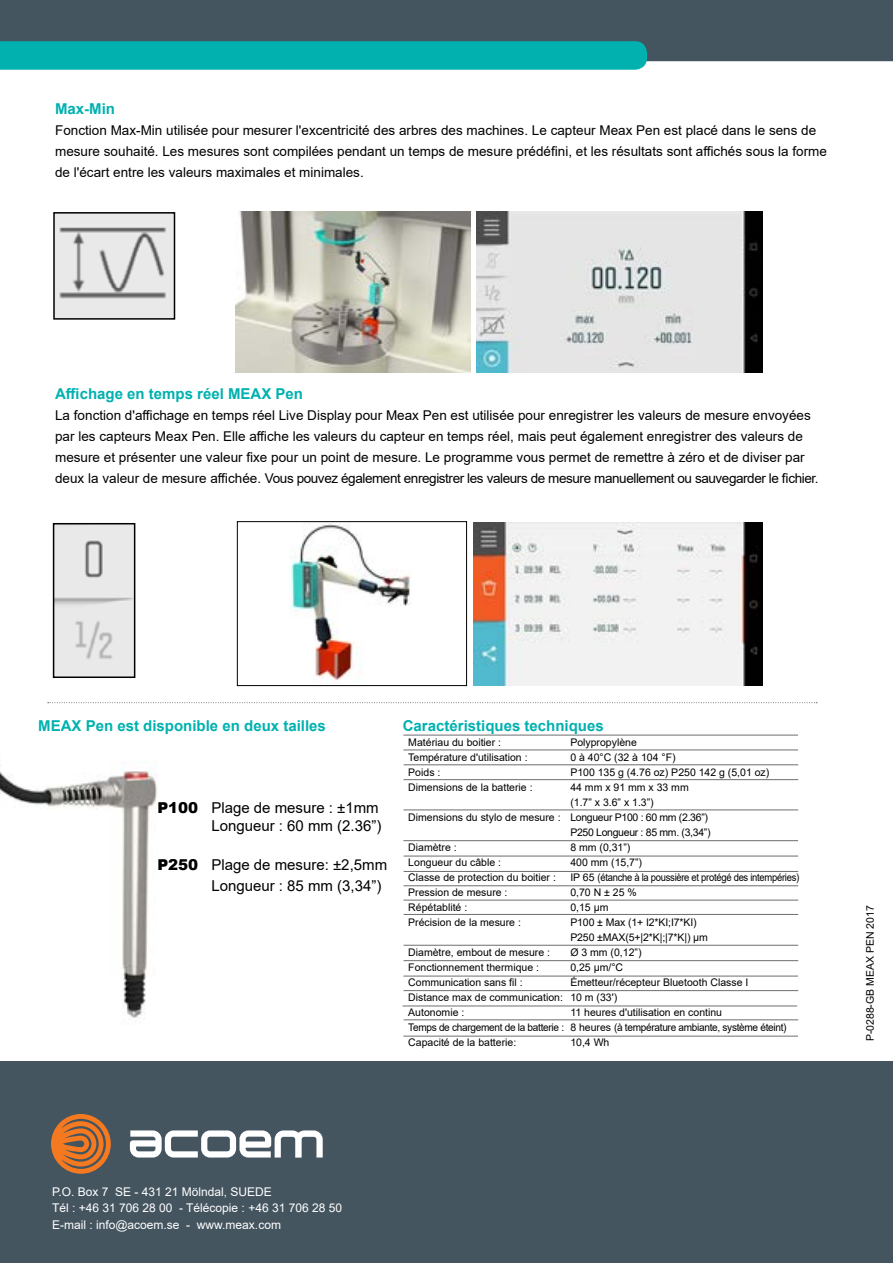
<style>
.page{position:relative;width:893px;height:1263px;background:#fff}
.page>*{position:absolute;margin:0;border:0;box-sizing:border-box;transform-origin:0 0}
.t1{font:700 15px "Arial";color:#00b1b0}
.t2{font:15px/18px "Arial";color:#000;text-align:right}
.t3{font:13.5px/21px "Arial";color:#000}
.t4{font:12px/16.5px "Arial";color:#fff}
.t5{font:10.5px/15px "Arial";color:#000}
.t6{font:10.5px/15px "Arial";letter-spacing:-.03em;color:#000;text-align:right}
.t7{font:10.5px/15px "Arial";letter-spacing:-.03em;color:#000;scale:.96 1}
.s1{font-weight:900}
</style>
<div class="page">
<img style="left:0;top:771px;width:157px;height:248px">
<div style="left:0;top:0;width:893px;height:61px;background:#455560"></div>
<svg style="left:0;top:41px;width:647px;height:29px;background:#03b0b0"></svg>
<div style="left:0;top:1061px;width:893px;height:202px;background:#455560"></div>
<svg style="left:51px;top:1114px;width:60px;height:60px;background:#ae6a39"></svg>
<svg style="left:130px;top:1130px;width:193px;height:27px"></svg>
<img style="left:236px;top:212px;width:234px;height:160px">
<img style="left:477px;top:212px;width:285px;height:160px">
<img style="left:473px;top:523px;width:289px;height:162px">
<img style="left:290px;top:524px;width:121px;height:159px">
<div style="left:237px;top:521px;width:230px;height:165px;border:1px solid #000"></div>
<svg style="left:48px;top:702px;width:769px;height:1px"></svg>
<img style="left:56px;top:215px;width:116px;height:102px">
<div style="left:53px;top:212px;width:122px;height:108px;border:2px solid #000"></div>
<img style="left:56px;top:526px;width:76px;height:149px">
<div style="left:53px;top:523px;width:82px;height:155px;border:2px solid #000"></div>
<hr style="left:403px;top:735px;width:395px;height:1px;background:#6d6e71">
<hr style="left:403px;top:750px;width:395px;height:1px;background:#6d6e71">
<hr style="left:404px;top:764px;width:394px;height:1px;background:#6d6e71">
<hr style="left:404px;top:779px;width:394px;height:1px;background:#6d6e71">
<hr style="left:404px;top:810px;width:394px;height:1px;background:#6d6e71">
<hr style="left:404px;top:1019px;width:394px;height:1px;background:#6d6e71">
<hr style="left:403px;top:840px;width:395px;height:1px;background:#6d6e71">
<hr style="left:404px;top:856px;width:394px;height:1px;background:#6d6e71">
<hr style="left:404px;top:871px;width:394px;height:1px;background:#6d6e71">
<hr style="left:404px;top:900px;width:394px;height:1px;background:#6d6e71">
<hr style="left:404px;top:914px;width:394px;height:1px;background:#6d6e71">
<hr style="left:403px;top:1036px;width:395px;height:1px;background:#6d6e71">
<hr style="left:404px;top:945px;width:394px;height:1px;background:#6d6e71">
<hr style="left:404px;top:960px;width:394px;height:1px;background:#6d6e71">
<hr style="left:403px;top:976px;width:395px;height:1px;background:#6d6e71">
<hr style="left:404px;top:990px;width:394px;height:1px;background:#6d6e71">
<hr style="left:403px;top:1006px;width:394px;height:1px;background:#6d6e71">
<hr style="left:404px;top:885px;width:394px;height:1px;background:#6d6e71">
<p class="t1" style="left:55px;top:98px;width:62px">Max-Min</p>
<p class="t3" style="left:55px;top:120px;width:773px">Fonction Max-Min utilisée pour mesurer l'excentricité des arbres des machines. Le capteur Meax Pen est placé dans le sens de mesure souhaité. Les mesures sont compilées pendant un temps de mesure prédéfini, et les résultats sont affichés sous la forme de l'écart entre les valeurs maximales et minimales.</p>
<p class="t1" style="left:55px;top:383px;width:249px">Affichage en temps réel MEAX Pen</p>
<p class="t3" style="left:55px;top:405px;width:765px">La fonction d'affichage en temps réel Live Display pour Meax Pen est utilisée pour enregistrer les valeurs de mesure envoyées par les capteurs Meax Pen. Elle affiche les valeurs du capteur en temps réel, mais peut également enregistrer des valeurs de mesure et présenter une valeur fixe pour un point de mesure. Le programme vous permet de remettre à zéro et de diviser par deux la valeur de mesure affichée. Vous pouvez également enregistrer les valeurs de mesure manuellement ou sauvegarder le fichier.</p>
<p class="t1" style="left:38px;top:715px;width:289px">MEAX Pen est disponible en deux tailles</p>
<p class="t1" style="left:403px;top:715px;width:202px">Caractéristiques techniques</p>
<p class="t2" style="left:157px;top:799px;width:226px"><span class="s1">P100</span> Plage de mesure : ±1mm<br>Longueur : 60 mm (2.36”)</p>
<p class="t2" style="left:211px;top:854px;width:177px;line-height:21px;text-align:left;text-indent:-54px"><span class="s1">P250</span> Plage de mesure: ±2,5mm<br>Longueur : 85 mm (3,34”)</p>
<p class="t5" style="left:408px;top:735px;width:94px">Matériau du boitier :</p>
<p class="t5" style="left:570px;top:735px;width:68px">Polypropylène</p>
<p class="t5" style="left:408px;top:750px;width:121px">Température d'utilisation :</p>
<p class="t5" style="left:570px;top:750px;width:107px">0 à 40°C (32 à 104 °F)</p>
<p class="t5" style="left:408px;top:765px;width:34px">Poids :</p>
<p class="t5" style="left:570px;top:765px;width:201px">P100 135 g (4.76 oz) P250 142 g (5,01 oz)</p>
<p class="t5" style="left:408px;top:780px;width:126px">Dimensions de la batterie :</p>
<p class="t5" style="left:570px;top:780px;width:120px">44 mm x 91 mm x 33 mm</p>
<p class="t5" style="left:570px;top:795px;width:85px">(1.7” x 3.6” x 1.3”)</p>
<p class="t6" style="left:408px;top:810px;width:304px">Dimensions du stylo de mesure : Longueur P100 : 60 mm (2.36”)<br>P250 Longueur : 85 mm. (3,34”)</p>
<p class="t5" style="left:408px;top:840px;width:50px">Diamètre :</p>
<p class="t5" style="left:570px;top:840px;width:62px">8 mm (0,31”)</p>
<p class="t5" style="left:408px;top:855px;width:94px">Longueur du câble :</p>
<p class="t5" style="left:570px;top:855px;width:73px">400 mm (15,7”)</p>
<p class="t5" style="left:408px;top:870px;width:149px">Classe de protection du boitier :</p>
<p class="t6" style="left:570px;top:870px;width:230px">IP 65 (étanche à la poussière et protégé des intempéries)</p>
<p class="t5" style="left:408px;top:885px;width:101px">Pression de mesure :</p>
<p class="t5" style="left:570px;top:885px;width:68px">0,70 N ± 25 %</p>
<p class="t5" style="left:408px;top:900px;width:60px">Répétablité :</p>
<p class="t5" style="left:570px;top:900px;width:40px">0,15 µm</p>
<p class="t5" style="left:408px;top:915px;width:114px">Précision de la mesure :</p>
<p class="t5" style="left:570px;top:915px;width:139px">P100 ± Max (1+ I2*KI;I7*KI)<br>P250 ±MAX(5+|2*K|;|7*K|) µm</p>
<p class="t5" style="left:408px;top:945px;width:143px">Diamètre, embout de mesure :</p>
<p class="t5" style="left:570px;top:945px;width:73px">Ø 3 mm (0,12”)</p>
<p class="t5" style="left:408px;top:960px;width:132px">Fonctionnement thermique :</p>
<p class="t5" style="left:570px;top:960px;width:54px">0,25 µm/°C</p>
<p class="t5" style="left:408px;top:975px;width:116px">Communication sans fil :</p>
<p class="t5" style="left:570px;top:975px;width:179px">Émetteur/récepteur Bluetooth Classe I</p>
<p class="t5" style="left:408px;top:990px;width:210px">Distance max de communication: 10 m (33')</p>
<p class="t5" style="left:408px;top:1005px;width:58px">Autonomie :</p>
<p class="t5" style="left:570px;top:1005px;width:153px">11 heures d'utilisation en continu</p>
<p class="t7" style="left:408px;top:1020px;width:396px">Temps de chargement de la batterie : 8 heures (à température ambiante, système éteint)<br>Capacité de la batterie:</p>
<p class="t5" style="left:570px;top:1035px;width:41px">10,4 Wh</p>
<p class="t4" style="left:52px;top:1183px;width:291px">P.O. Box 7 SE - 431 21 Mölndal, SUEDE<br>Tél : +46 31 706 28 00 - Télécopie : +46 31 706 28 50<br>E-mail : info@acoem.se - www.meax.com</p>
<p class="t5" style="left:863px;top:1041px;width:137px;rotate:-90deg">P-0288-GB MEAX PEN 2017</p>
</div>
